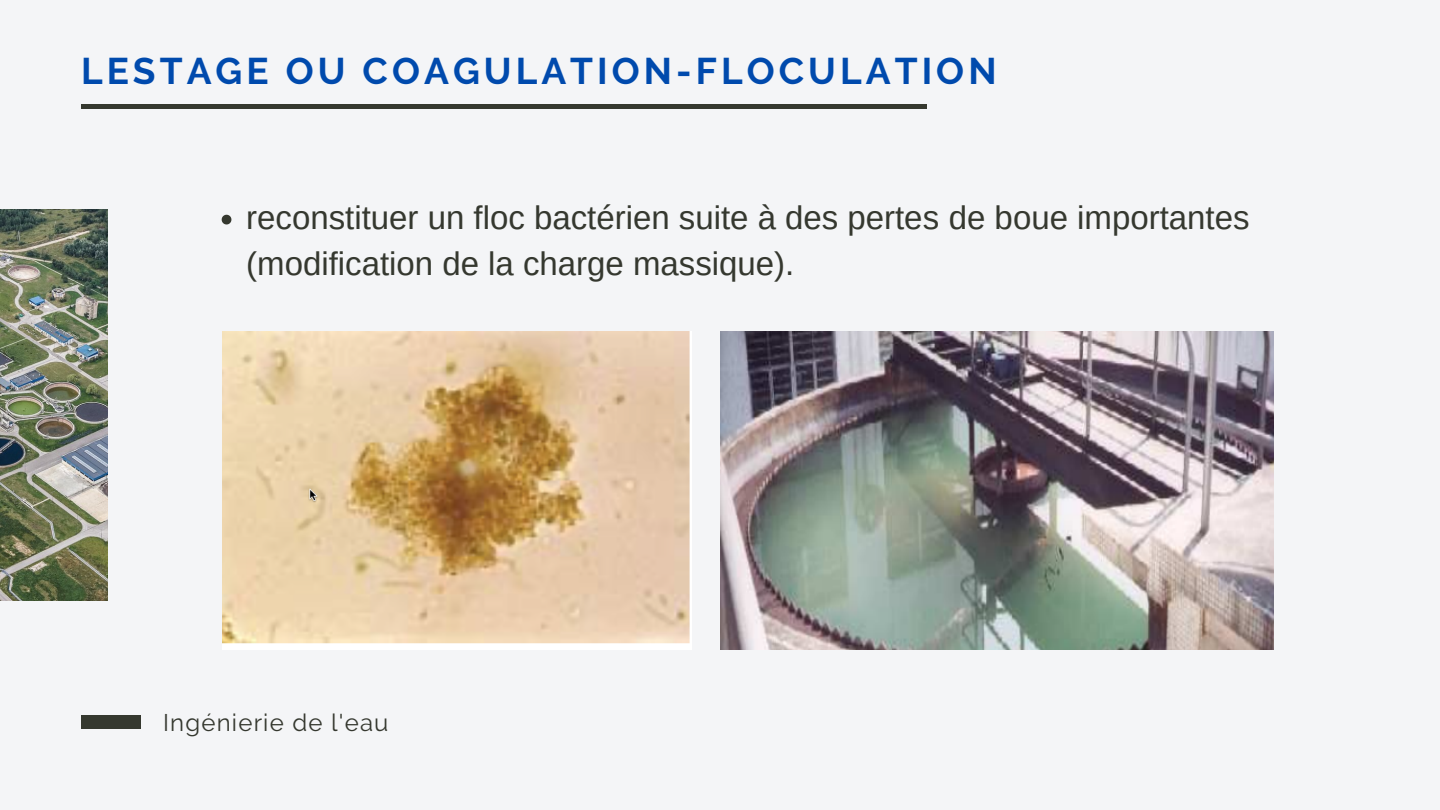
<style>
.page{position:relative;width:1440px;height:810px;background:#f4f5f7}
.page>*{position:absolute;margin:0;border:0;box-sizing:border-box;transform-origin:0 0}
.t1{font:700 37px "Raleway";letter-spacing:.11em;color:#004aad}
.t2{font:33px/45.8px "Arimo";color:#35382f}
.t3{font:24px "Raleway";letter-spacing:.05em;color:#35382f}
</style>
<div class="page">
<svg style="left:222px;top:215px;width:9px;height:9px"></svg>
<img style="left:0;top:209px;width:107px;height:392px">
<div style="left:81px;top:104px;width:846px;height:5px;background:#35382f"></div>
<div style="left:81px;top:716px;width:60px;height:13px;background:#35382f"></div>
<img style="left:720px;top:331px;width:554px;height:318px">
<img style="left:222px;top:331px;width:470px;height:318px">
<p class="t1" style="left:81px;top:49px;width:917px">LESTAGE OU COAGULATION-FLOCULATION</p>
<p class="t2" style="left:246px;top:195px;width:1005px">reconstituer un floc bactérien suite à des pertes de boue importantes (modification de la charge massique).</p>
<p class="t3" style="left:163px;top:708px;width:227px">Ingénierie de l'eau</p>
</div>
